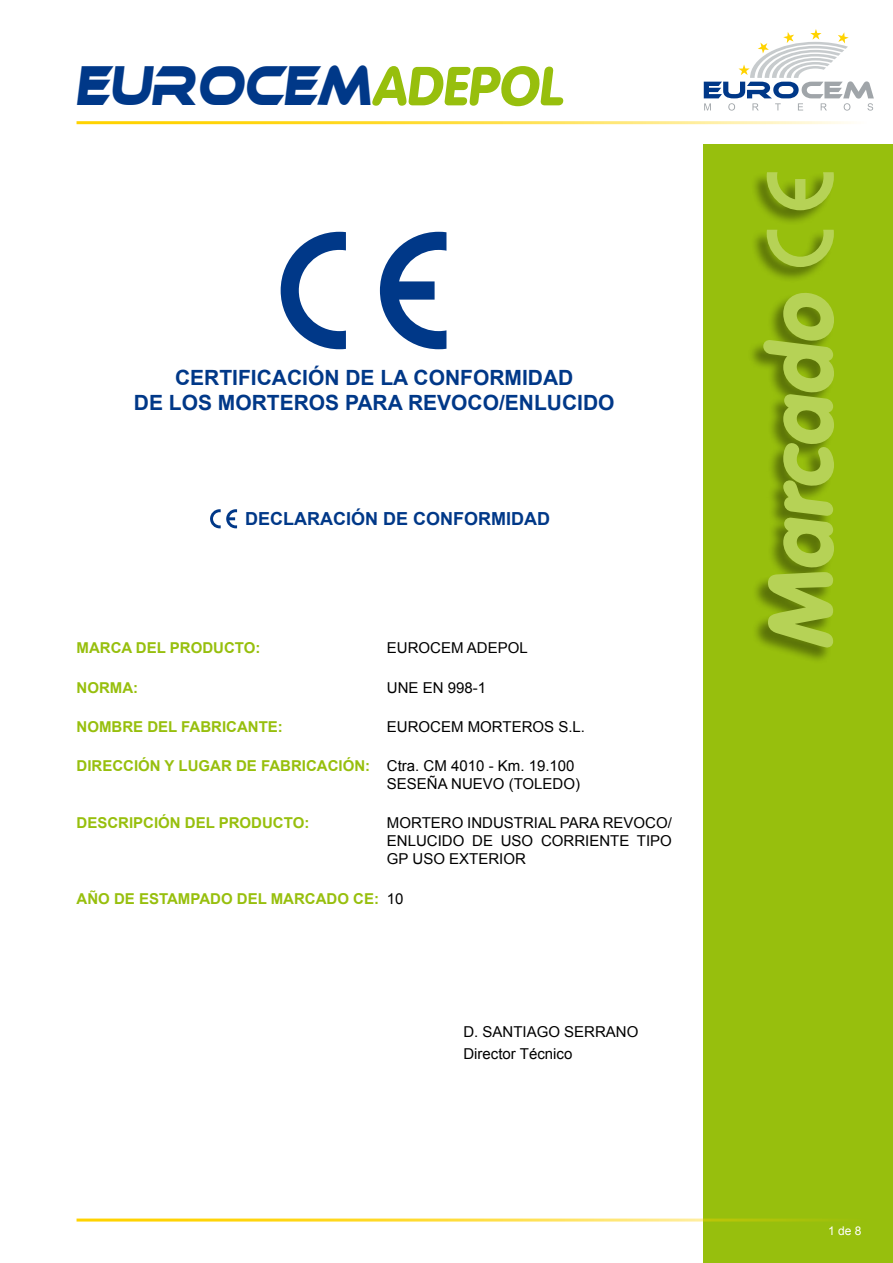
<style>
.page{position:relative;width:893px;height:1263px;background:#fff}
.page>*{position:absolute;margin:0;border:0;box-sizing:border-box;transform-origin:0 0}
.t1{font:900 90px "VAG Rounded Std";color:#b6d256}
.t2{font:54px "Ethnocentric";color:#003888;scale:.75 1}
.t3{font:700 21px/25.2px "Arial";color:#003888;text-align:center}
.t4{font:700 18px "Arial";color:#003888}
.t5{font:15px/18px "Arial";color:#000}
.t6{font:700 15px "Arial";color:#97bf0d}
.t7{font:12px "Arial";color:#fff}
.s1{font-family:"VAG Rounded Std";font-weight:900;color:#97bf0d}
.s2{font-weight:700;color:#97bf0d}
.s3{font-weight:400;color:#000}
</style>
<div class="page">
<div style="left:704px;top:145px;width:189px;height:1118px;background:#97bf0d"></div>
<hr style="left:77px;top:1218px;width:816px;height:3px;background:#ffd300">
<hr style="left:77px;top:121px;width:816px;height:3px;background:#ffd300">
<div style="left:747px;top:293px;width:86px;height:371px;background:#000;opacity:.4"></div>
<svg style="left:704px;top:29px;width:170px;height:82px"></svg>
<div style="left:750px;top:172px;width:84px;height:112px;background:#000;opacity:.4"></div>
<svg style="left:767px;top:172px;width:67px;height:95px"></svg>
<svg style="left:281px;top:232px;width:165px;height:117px"></svg>
<svg style="left:210px;top:509px;width:27px;height:19px"></svg>
<h2 class="t2" style="left:77px;top:58px;width:660px">EUROCEM<span class="s1">ADEPOL</span></h2>
<h3 class="t3" style="left:134px;top:366px;width:482px">CERTIFICACIÓN DE LA CONFORMIDAD<br>DE LOS MORTEROS PARA REVOCO/ENLUCIDO</h3>
<p class="t4" style="left:245px;top:507px;width:306px">DECLARACIÓN DE CONFORMIDAD</p>
<p class="t6" style="left:77px;top:638px;width:185px">MARCA DEL PRODUCTO:</p>
<p class="t5" style="left:387px;top:639px;width:142px">EUROCEM ADEPOL</p>
<p class="t6" style="left:77px;top:677px;width:63px">NORMA:</p>
<p class="t5" style="left:387px;top:678px;width:101px">UNE EN 998-1</p>
<p class="t6" style="left:77px;top:717px;width:208px">NOMBRE DEL FABRICANTE:</p>
<p class="t5" style="left:387px;top:718px;width:200px">EUROCEM MORTEROS S.L.</p>
<p class="t5" style="left:387px;top:757px;width:195px;text-indent:-310px"><span class="s2">DIRECCIÓN Y LUGAR DE FABRICACIÓN:</span> Ctra. CM 4010 - Km. 19.100<br>SESEÑA NUEVO (TOLEDO)</p>
<p class="t6" style="left:77px;top:813px;width:234px">DESCRIPCIÓN DEL PRODUCTO:</p>
<p class="t5" style="left:387px;top:814px;width:286px;text-align:justify">MORTERO INDUSTRIAL PARA REVOCO/ ENLUCIDO DE USO CORRIENTE TIPO GP USO EXTERIOR</p>
<p class="t6" style="left:77px;top:888px;width:329px">AÑO DE ESTAMPADO DEL MARCADO CE: <span class="s3">10</span></p>
<p class="t5" style="left:463px;top:1021px;width:177px;line-height:22.2px">D. SANTIAGO SERRANO<br>Director Técnico</p>
<h1 class="t1" style="left:746px;top:650px;width:371px;rotate:-90deg">Marcado</h1>
<p class="t7" style="left:828px;top:1223px;width:35px">1 de 8</p>
</div>
